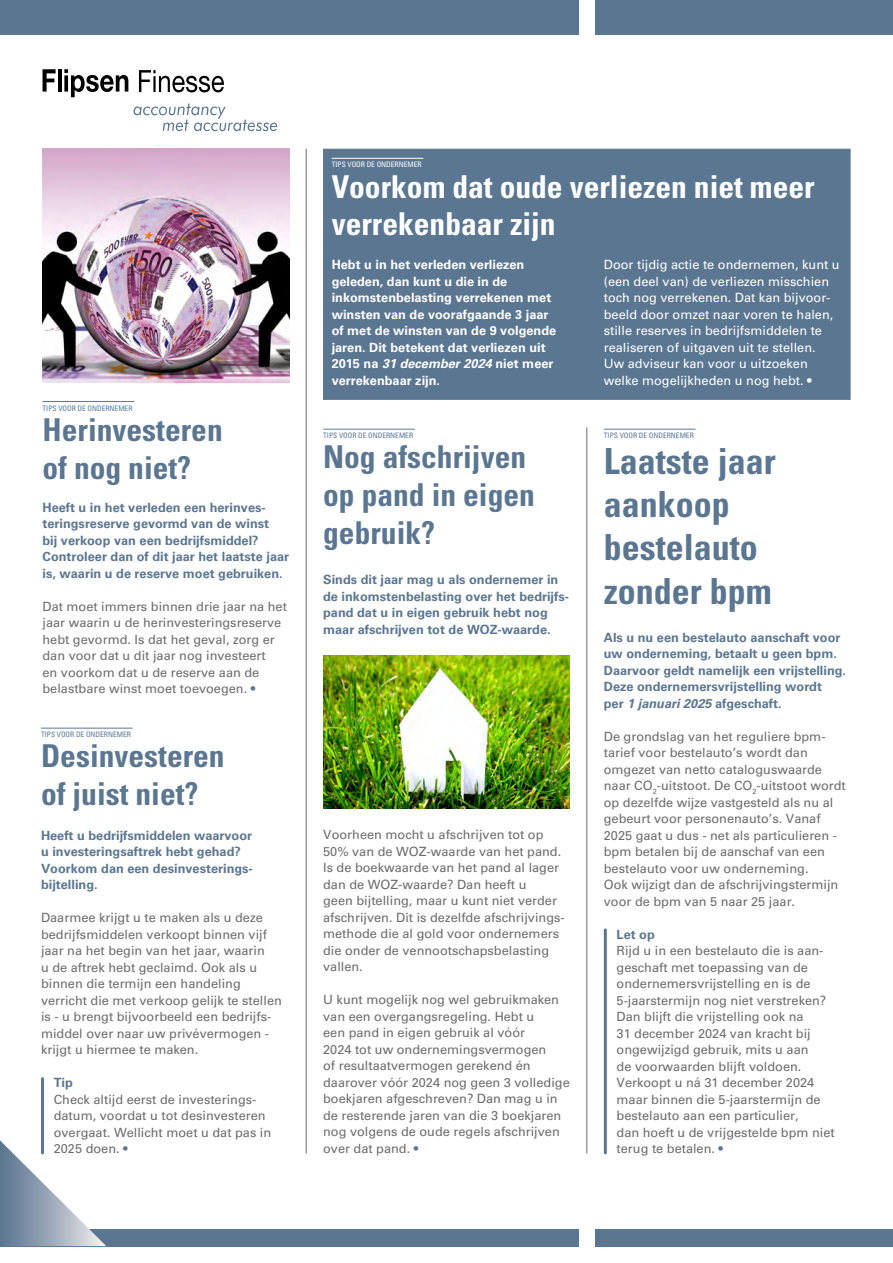
<style>
.page{position:relative;width:893px;height:1263px;background:#fff}
.page>*{position:absolute;margin:0;border:0;box-sizing:border-box;transform-origin:0 0}
.t1{font:700 condensed 36px/43.2px "Univers LT Std";color:#5b7690}
.t2{font:700 condensed 31.5px/37.8px "Univers LT Std";color:#5b7690}
.t3{font:700 condensed 31.5px/37.8px "Univers LT Std";color:#fff}
.t4{font:12.75px/16.5px "Univers LT Std";color:#6d6b6b}
.t5{font:700 12.75px/16.5px "Univers LT Std";color:#5b7690}
.t6{font:12.75px/16.5px "Univers LT Std";color:#fff}
.t7{font:700 12.75px/16.5px "Univers LT Std";color:#fff}
.t8{font:condensed 7.5px "Univers LT Std";color:#5b7690}
.t9{font:condensed 7.5px "Univers LT Std";color:#fff}
.s1{color:#5b7690}
.s2{font-style:italic}
</style>
<div class="page">
<div style="left:595px;top:0;width:298px;height:34px;background:#5b7690"></div>
<div style="left:0;top:0;width:578px;height:34px;background:#5b7690"></div>
<div style="left:595px;top:1229px;width:298px;height:17px;background:#5b7690"></div>
<div style="left:0;top:1229px;width:578px;height:17px;background:#5b7690"></div>
<svg style="left:43px;top:69px;width:13px;height:23px"></svg>
<hr style="left:58px;top:69px;width:3px;height:23px;background:#000">
<svg style="left:64px;top:69px;width:64px;height:28px"></svg>
<svg style="left:139px;top:70px;width:85px;height:22px"></svg>
<svg style="left:134px;top:104px;width:143px;height:27px"></svg>
<svg style="left:0;top:1140px;width:106px;height:106px"></svg>
<div style="left:323px;top:149px;width:527px;height:251px;background:#5b7690;border:1px solid #5b7690"></div>
<hr style="left:332px;top:158px;width:91px;height:1px;background:#fff">
<hr style="left:604px;top:429px;width:91px;height:1px;background:#5b7690">
<hr style="left:41px;top:728px;width:92px;height:1px;background:#5b7690">
<hr style="left:604px;top:930px;width:3px;height:223px;background:#5b7690">
<hr style="left:43px;top:401px;width:91px;height:1px;background:#5b7690">
<img style="left:43px;top:149px;width:246px;height:233px">
<hr style="left:306px;top:149px;width:1px;height:1004px;background:#6d6b6b">
<hr style="left:586px;top:427px;width:1px;height:726px;background:#6d6b6b">
<hr style="left:323px;top:429px;width:92px;height:1px;background:#5b7690">
<img style="left:323px;top:656px;width:247px;height:153px">
<hr style="left:41px;top:1079px;width:3px;height:74px;background:#5b7690">
<p class="t8" style="left:43px;top:403px;width:92px">TIPS VOOR DE ONDERNEMER</p>
<h2 class="t2" style="left:43px;top:411px;width:182px">Herinvesteren of nog niet?</h2>
<p class="t5" style="left:43px;top:499px;width:248px">Heeft u in het verleden een herinves&shy;teringsreserve gevormd van de winst<br>bij verkoop van een bedrijfsmiddel?<br>Controleer dan of dit jaar het laatste jaar is, waarin u de reserve moet gebruiken.</p>
<p class="t4" style="left:43px;top:598px;width:246px">Dat moet immers binnen drie jaar na het jaar waarin u de herinvesteringsreserve hebt gevormd. Is dat het geval, zorg er dan voor dat u dit jaar nog investeert<br>en voorkom dat u de reserve aan de belastbare winst moet toevoegen. <span class="s1">•</span></p>
<p class="t8" style="left:41px;top:730px;width:92px">TIPS VOOR DE ONDERNEMER</p>
<h2 class="t2" style="left:41px;top:737px;width:185px">Desinvesteren of juist niet?</h2>
<p class="t5" style="left:41px;top:827px;width:213px">Heeft u bedrijfsmiddelen waarvoor u investeringsaftrek hebt gehad?<br>Voorkom dan een desinvesterings&shy;bijtelling.</p>
<p class="t4" style="left:41px;top:909px;width:242px">Daarmee krijgt u te maken als u deze bedrijfsmiddelen verkoopt binnen vijf jaar na het begin van het jaar, waarin<br>u de aftrek hebt geclaimd. Ook als u binnen die termijn een handeling verricht die met verkoop gelijk te stellen is - u brengt bijvoorbeeld een bedrijfs&shy;middel over naar uw privévermogen - krijgt u hiermee te maken.</p>
<p class="t5" style="left:54px;top:1074px;width:21px">Tip</p>
<p class="t4" style="left:54px;top:1091px;width:219px">Check altijd eerst de investerings&shy;datum, voordat u tot desinvesteren overgaat. Wellicht moet u dat pas in<br>2025 doen. <span class="s1">•</span></p>
<p class="t9" style="left:332px;top:160px;width:92px">TIPS VOOR DE ONDERNEMER</p>
<h2 class="t3" style="left:332px;top:167px;width:484px">Voorkom dat oude verliezen niet meer verrekenbaar zijn</h2>
<p class="t7" style="left:332px;top:256px;width:226px">Hebt u in het verleden verliezen geleden, dan kunt u die in de inkomstenbelasting verrekenen met winsten van de voorafgaande 3 jaar of met de winsten van de 9 volgende jaren. Dit betekent dat verliezen uit<br>2015 na <span class="s2">31 december 2024</span> niet meer verrekenbaar zijn.</p>
<p class="t6" style="left:604px;top:256px;width:237px">Door tijdig actie te ondernemen, kunt u (een deel van) de verliezen misschien toch nog verrekenen. Dat kan bijvoor&shy;beeld door omzet naar voren te halen, stille reserves in bedrijfsmiddelen te realiseren of uitgaven uit te stellen.<br>Uw adviseur kan voor u uitzoeken welke mogelijkheden u nog hebt. •</p>
<p class="t8" style="left:323px;top:431px;width:92px">TIPS VOOR DE ONDERNEMER</p>
<h2 class="t2" style="left:323px;top:438px;width:213px">Nog afschrijven op pand in eigen gebruik?</h2>
<p class="t5" style="left:323px;top:571px;width:247px">Sinds dit jaar mag u als ondernemer in de inkomstenbelasting over het bedrijfs&shy;pand dat u in eigen gebruik hebt nog maar afschrijven tot de WOZ-waarde.</p>
<p class="t4" style="left:323px;top:826px;width:243px">Voorheen mocht u afschrijven tot op 50% van de WOZ-waarde van het pand.<br>Is de boekwaarde van het pand al lager dan de WOZ-waarde? Dan heeft u<br>geen bijtelling, maar u kunt niet verder afschrijven. Dit is dezelfde afschrijvings&shy;methode die al gold voor ondernemers die onder de vennootschapsbelasting vallen.</p>
<p class="t4" style="left:323px;top:991px;width:248px">U kunt mogelijk nog wel gebruikmaken van een overgangsregeling. Hebt u<br>een pand in eigen gebruik al vóór<br>2024 tot uw ondernemingsvermogen<br>of resultaatvermogen gerekend én daarover vóór 2024 nog geen 3 volledige boekjaren afgeschreven? Dan mag u in de resterende jaren van die 3 boekjaren nog volgens de oude regels afschrijven over dat pand. <span class="s1">•</span></p>
<p class="t8" style="left:604px;top:431px;width:92px">TIPS VOOR DE ONDERNEMER</p>
<h1 class="t1" style="left:604px;top:439px;width:173px">Laatste jaar aankoop bestelauto zonder bpm</h1>
<p class="t5" style="left:604px;top:629px;width:244px">Als u nu een bestelauto aanschaft voor uw onderneming, betaalt u geen bpm.<br>Daarvoor geldt namelijk een vrijstelling.<br>Deze ondernemersvrijstelling wordt<br>per <span class="s2">1 januari 2025</span> afgeschaft.</p>
<p class="t4" style="left:604px;top:728px;width:244px">De grondslag van het reguliere bpm&shy;tarief voor bestelauto’s wordt dan omgezet van netto cataloguswaarde naar CO<sub>2</sub>-uitstoot. De CO<sub>2</sub>-uitstoot wordt op dezelfde wijze vastgesteld als nu al gebeurt voor personenauto’s. Vanaf 2025 gaat u dus - net als particulieren - bpm betalen bij de aanschaf van een bestelauto voor uw onderneming.<br>Ook wijzigt dan de afschrijvingstermijn voor de bpm van 5 naar 25 jaar.</p>
<p class="t5" style="left:617px;top:926px;width:40px">Let op</p>
<p class="t4" style="left:617px;top:942px;width:220px">Rijd u in een bestelauto die is aan&shy;geschaft met toepassing van de ondernemersvrijstelling en is de<br>5-jaarstermijn nog niet verstreken?<br>Dan blijft die vrijstelling ook na<br>31 december 2024 van kracht bij ongewijzigd gebruik, mits u aan<br>de voorwaarden blijft voldoen.<br>Verkoopt u ná 31 december 2024 maar binnen die 5-jaarstermijn de bestelauto aan een particulier,<br>dan hoeft u de vrijgestelde bpm niet terug te betalen. <span class="s1">•</span></p>
</div>
